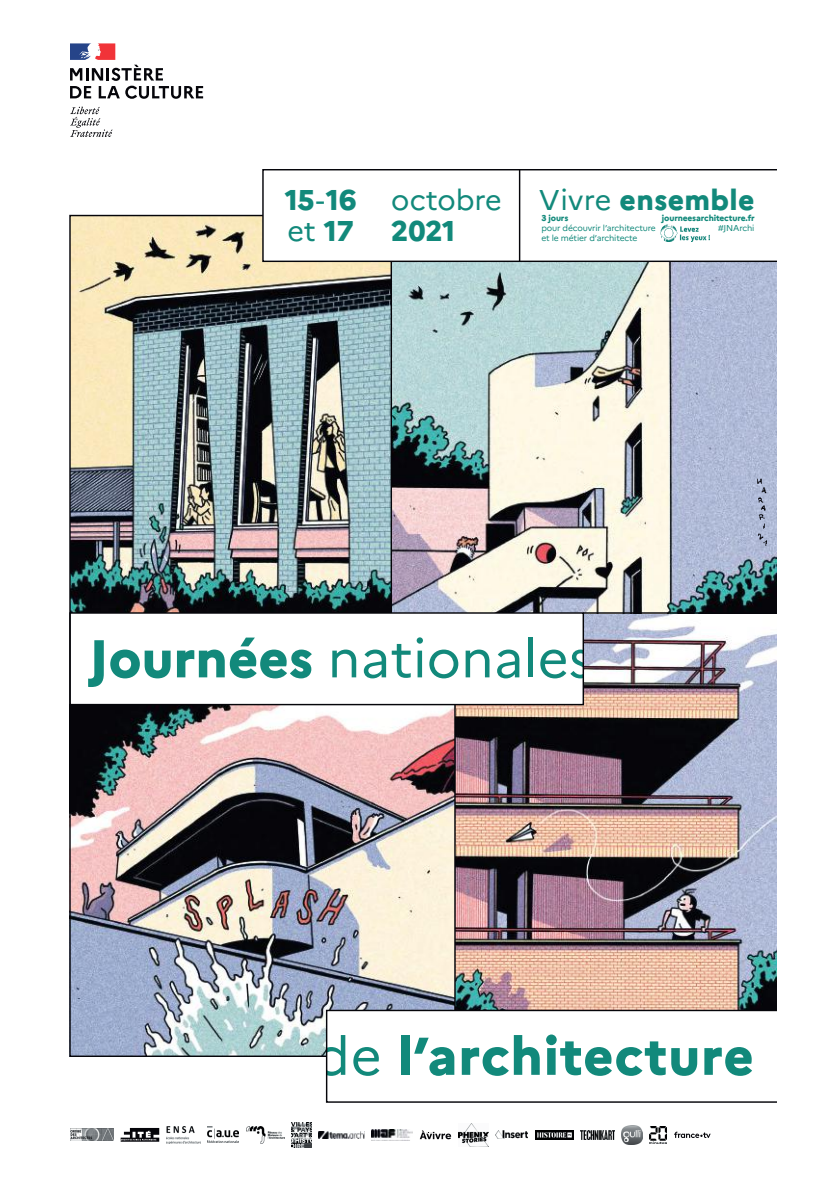
<style>
.page{position:relative;width:840px;height:1191px;background:#fff}
.page>*{position:absolute;margin:0;border:0;box-sizing:border-box;transform-origin:0 0}
.t1{font:53px "Marianne";color:#12897b}
.t2{font:800 53px "Marianne";letter-spacing:.015em;color:#12897b}
.t3{font:800 28.6px/31.2px "Marianne";letter-spacing:.01em;color:#12897b}
.t4{font:28.6px "Marianne";color:#12897b}
.t5{font:8.4px/9.8px "Marianne";letter-spacing:-.015em;color:#12897b}
.t6{font:800 8.4px "Marianne";letter-spacing:-.015em;color:#12897b}
.s1{font-weight:400}
.s2{font-weight:800}
</style>
<div class="page">
<svg style="left:70px;top:107px;width:42px;height:30px"></svg>
<svg style="left:70px;top:43px;width:133px;height:56px"></svg>
<img style="left:455px;top:613px;width:320px;height:396px">
<img style="left:392px;top:262px;width:383px;height:350px">
<img style="left:328px;top:705px;width:126px;height:304px">
<img style="left:328px;top:262px;width:62px;height:350px">
<div style="left:70px;top:613px;width:513px;height:91px;background:#fff"></div>
<img style="left:751px;top:478px;width:15px;height:68px">
<img style="left:70px;top:1128px;width:43px;height:12px">
<svg style="left:121px;top:1128px;width:38px;height:13px"></svg>
<img style="left:166px;top:1126px;width:34px;height:17px">
<img style="left:207px;top:1126px;width:32px;height:16px">
<img style="left:246px;top:1126px;width:38px;height:17px">
<img style="left:292px;top:1122px;width:19px;height:25px">
<img style="left:318px;top:1131px;width:46px;height:7px">
<img style="left:371px;top:1129px;width:41px;height:11px">
<svg style="left:419px;top:1130px;width:32px;height:9px"></svg>
<img style="left:621px;top:1125px;width:21px;height:19px">
<img style="left:458px;top:1123px;width:30px;height:23px">
<img style="left:495px;top:1130px;width:32px;height:8px">
<img style="left:535px;top:1130px;width:38px;height:9px">
<img style="left:649px;top:1126px;width:17px;height:17px">
<svg style="left:674px;top:1131px;width:36px;height:7px"></svg>
<img style="left:580px;top:1130px;width:34px;height:9px">
<hr style="left:390px;top:261px;width:2px;height:352px;background:#05050a">
<hr style="left:454px;top:704px;width:1px;height:306px;background:#05050a">
<svg style="left:326px;top:1009px;width:449px;height:93px"></svg>
<div style="left:69px;top:612px;width:514px;height:93px;border:1px solid #05050a"></div>
<svg style="left:262px;top:169px;width:513px;height:93px"></svg>
<hr style="left:583px;top:612px;width:192px;height:1px;background:#05050a">
<img style="left:69px;top:214px;width:259px;height:843px">
<hr style="left:518px;top:170px;width:2px;height:91px;background:#05050a">
<h2 class="t3" style="left:284px;top:184px;width:73px">15<span class="s1">-</span>16 <span class="s1">et</span> 17</h2>
<h2 class="t4" style="left:391px;top:182px;width:112px">octobre</h2>
<h2 class="t3" style="left:391px;top:215px;width:66px">2021</h2>
<h2 class="t3" style="left:538px;top:184px;width:217px"><span class="s1">Vivre</span> ensemble</h2>
<p class="t6" style="left:541px;top:213px;width:28px">3 jours</p>
<p class="t5" style="left:541px;top:223px;width:116px">pour découvrir l’architecture et le métier d’architecte</p>
<p class="t6" style="left:661px;top:213px;width:94px">journeesarchitecture.fr</p>
<p class="t5" style="left:717px;top:223px;width:38px">#JNArchi</p>
<h1 class="t1" style="left:89px;top:626px;width:504px"><span class="s2">Journées</span> nationales</h1>
<h1 class="t2" style="left:315px;top:1023px;width:440px"><span class="s1">de</span> l’architecture</h1>
</div>
